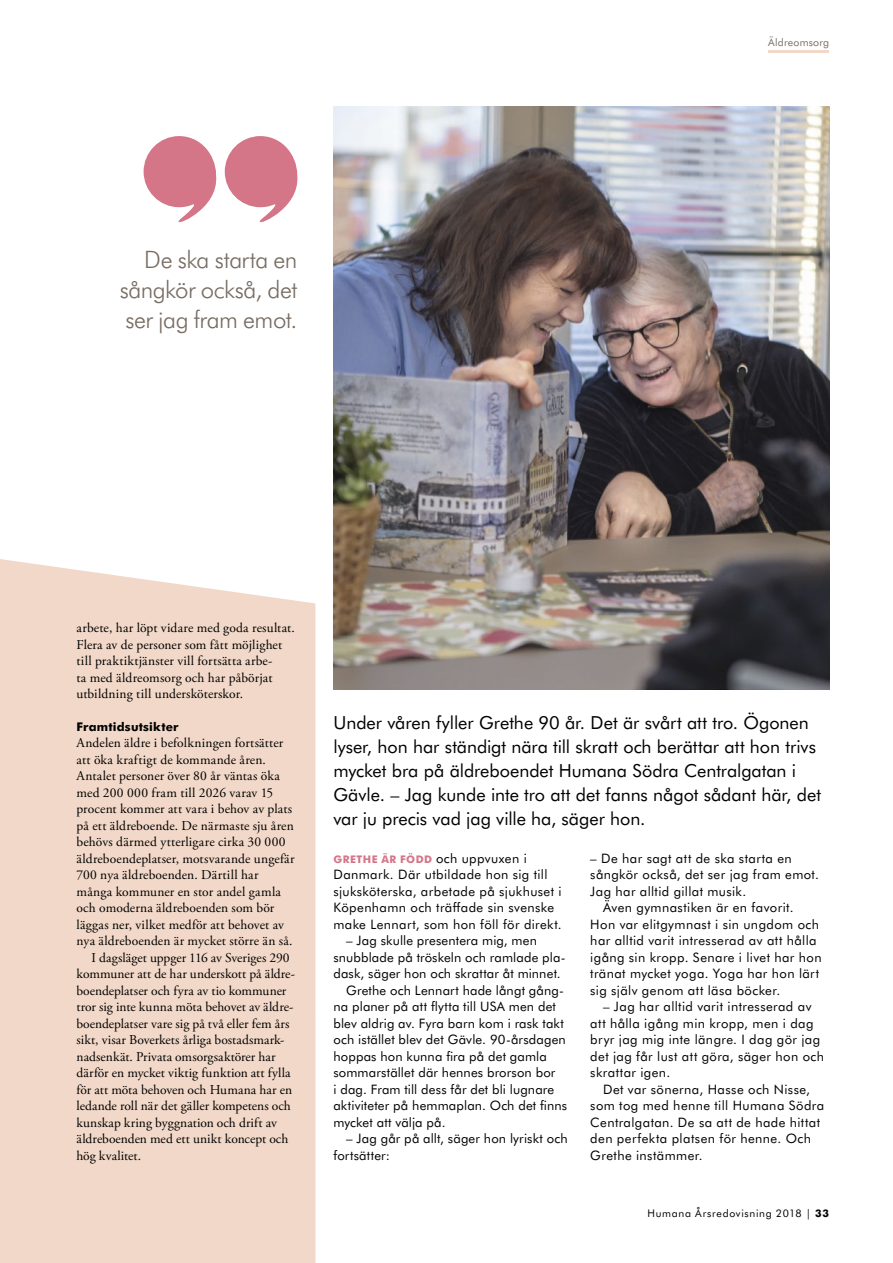
<style>
.page{position:relative;width:893px;height:1263px;background:#fff}
.page>*{position:absolute;margin:0;border:0;box-sizing:border-box;transform-origin:0 0}
.t1{font:300 24px/30px "Futura BT";letter-spacing:-.02em;color:#776d63;text-align:justify}
.t2{font:18px/24px "Futura BT";letter-spacing:-.005em;color:#000}
.t3{font:13.5px/16.5px "Adobe Garamond Pro";letter-spacing:.005em;color:#000}
.t4{font:13.05px/16.5px "Futura BT";letter-spacing:.025em;color:#000}
.t5{font:13.05px "Futura BT";letter-spacing:.005em;color:#000}
.t6{font:800 12px "Futura BT";letter-spacing:.015em;color:#000}
.t7{font:10.5px "Futura BT";letter-spacing:.065em;color:#000}
.t8{font:800 10.5px "Futura BT";letter-spacing:.05em;color:#d47688}
.t9{font:10.5px "Futura BT";letter-spacing:.015em;color:#786d66}
.s1{font-weight:400;font-size:13.05px;color:#000}
.s2{font-weight:800}
</style>
<div class="page">
<div style="left:0;top:559px;width:315px;height:704px;background:#f2d8c8"></div>
<svg style="left:143px;top:136px;width:74px;height:87px"></svg>
<svg style="left:225px;top:136px;width:73px;height:87px"></svg>
<img style="left:333px;top:106px;width:496px;height:583px">
<hr style="left:768px;top:50px;width:61px;height:3px;background:#f2d8c8">
<h1 class="t1" style="left:120px;top:244px;width:179px;text-indent:24px">De ska starta en sångkör också, det ser jag fram emot.</h1>
<p class="t9" style="left:768px;top:36px;width:62px">Äldreomsorg</p>
<p class="t3" style="left:77px;top:620px;width:220px">arbete, har löpt vidare med goda resultat.<br>Flera av de personer som fått möjlighet till praktiktjänster vill fortsätta arbe-<br>ta med äldreomsorg och har påbörjat utbildning till undersköterskor.</p>
<p class="t6" style="left:77px;top:719px;width:104px">Framtidsutsikter</p>
<p class="t3" style="left:77px;top:735px;width:208px">Andelen äldre i befolkningen fortsätter</p>
<p class="t3" style="left:77px;top:751px;width:191px">att öka kraftigt de kommande åren.</p>
<p class="t3" style="left:77px;top:768px;width:205px">Antalet personer över 80 år väntas öka</p>
<p class="t3" style="left:77px;top:784px;width:198px">med 200 000 fram till 2026 varav 15</p>
<p class="t3" style="left:77px;top:801px;width:217px">procent kommer att vara i behov av plats</p>
<p class="t3" style="left:77px;top:817px;width:219px">på ett äldreboende. De närmaste sju åren</p>
<p class="t3" style="left:77px;top:834px;width:211px">behövs därmed ytterligare cirka 30 000</p>
<p class="t3" style="left:77px;top:850px;width:220px">äldreboendeplatser, motsvarande ungefär</p>
<p class="t3" style="left:77px;top:867px;width:184px">700 nya äldreboenden. Därtill har</p>
<p class="t3" style="left:77px;top:883px;width:206px">många kommuner en stor andel gamla</p>
<p class="t3" style="left:77px;top:900px;width:199px">och omoderna äldreboenden som bör</p>
<p class="t3" style="left:77px;top:916px;width:209px">läggas ner, vilket medför att behovet av</p>
<p class="t3" style="left:77px;top:933px;width:217px">nya äldreboenden är mycket större än så.</p>
<p class="t3" style="left:91px;top:949px;width:200px">I dagsläget uppger 116 av Sveriges 290</p>
<p class="t3" style="left:77px;top:966px;width:220px">kommuner att de har underskott på äldre-</p>
<p class="t3" style="left:77px;top:982px;width:211px">boendeplatser och fyra av tio kommuner</p>
<p class="t3" style="left:77px;top:999px;width:218px">tror sig inte kunna möta behovet av äldre-</p>
<p class="t3" style="left:77px;top:1015px;width:214px">boendeplatser vare sig på två eller fem års</p>
<p class="t3" style="left:77px;top:1032px;width:209px">sikt, visar Boverkets årliga bostadsmark-</p>
<p class="t3" style="left:77px;top:1048px;width:201px">nadsenkät. Privata omsorgsaktörer har</p>
<p class="t3" style="left:77px;top:1065px;width:216px">därför en mycket viktig funktion att fylla</p>
<p class="t3" style="left:77px;top:1081px;width:217px">för att möta behoven och Humana har en</p>
<p class="t3" style="left:77px;top:1098px;width:216px">ledande roll när det gäller kompetens och</p>
<p class="t3" style="left:77px;top:1114px;width:202px">kunskap kring byggnation och drift av</p>
<p class="t3" style="left:77px;top:1131px;width:213px">äldreboenden med ett unikt koncept och</p>
<p class="t3" style="left:77px;top:1147px;width:66px">hög kvalitet.</p>
<p class="t2" style="left:333px;top:711px;width:489px">Under våren fyller Grethe 90 år. Det är svårt att tro. Ögonen lyser, hon har ständigt nära till skratt och berättar att hon trivs mycket bra på äldreboendet Humana Södra Centralgatan i Gävle. – Jag kunde inte tro att det fanns något sådant här, det var ju precis vad jag ville ha, säger hon.</p>
<p class="t8" style="left:333px;top:852px;width:195px">GRETHE ÄR FÖDD <span class="s1">och uppvuxen i</span></p>
<p class="t4" style="left:333px;top:866px;width:230px">Danmark. Där utbildade hon sig till sjuksköterska, arbetade på sjukhuset i Köpenhamn och träffade sin svenske make Lennart, som hon föll för direkt.</p>
<p class="t4" style="left:346px;top:932px;width:192px">– Jag skulle presentera mig, men</p>
<p class="t4" style="left:333px;top:948px;width:234px">snubblade på tröskeln och ramlade pla-</p>
<p class="t4" style="left:333px;top:965px;width:229px">dask, säger hon och skrattar åt minnet.</p>
<p class="t4" style="left:346px;top:981px;width:219px">Grethe och Lennart hade långt gång-</p>
<p class="t4" style="left:333px;top:998px;width:224px">na planer på att flytta till USA men det</p>
<p class="t4" style="left:333px;top:1014px;width:232px">blev aldrig av. Fyra barn kom i rask takt</p>
<p class="t4" style="left:333px;top:1031px;width:234px">och istället blev det Gävle. 90-årsdagen</p>
<p class="t4" style="left:333px;top:1047px;width:215px">hoppas hon kunna fira på det gamla</p>
<p class="t4" style="left:333px;top:1064px;width:224px">sommarstället där hennes brorson bor</p>
<p class="t4" style="left:333px;top:1080px;width:222px">i dag. Fram till dess får det bli lugnare</p>
<p class="t4" style="left:333px;top:1097px;width:235px">aktiviteter på hemmaplan. Och det finns</p>
<p class="t5" style="left:333px;top:1113px;width:114px">mycket att välja på.</p>
<p class="t4" style="left:333px;top:1130px;width:236px;text-indent:13px">– Jag går på allt, säger hon lyriskt och fortsätter:</p>
<p class="t4" style="left:590px;top:849px;width:203px">– De har sagt att de ska starta en</p>
<p class="t4" style="left:590px;top:866px;width:230px">sångkör också, det ser jag fram emot.</p>
<p class="t4" style="left:590px;top:882px;width:157px">Jag har alltid gillat musik.</p>
<p class="t4" style="left:603px;top:899px;width:192px">Även gymnastiken är en favorit.</p>
<p class="t4" style="left:590px;top:915px;width:230px">Hon var elitgymnast i sin ungdom och</p>
<p class="t4" style="left:590px;top:932px;width:228px">har alltid varit intresserad av att hålla</p>
<p class="t4" style="left:590px;top:948px;width:233px">igång sin kropp. Senare i livet har hon</p>
<p class="t4" style="left:590px;top:965px;width:230px">tränat mycket yoga. Yoga har hon lärt</p>
<p class="t4" style="left:590px;top:981px;width:192px">sig själv genom att läsa böcker.</p>
<p class="t4" style="left:590px;top:998px;width:235px;text-indent:13px">– Jag har alltid varit intresserad av att hålla igång min kropp, men i dag bryr jag mig inte längre. I dag gör jag det jag får lust att göra, säger hon och skrattar igen.</p>
<p class="t4" style="left:590px;top:1080px;width:235px;text-indent:13px">Det var sönerna, Hasse och Nisse, som tog med henne till Humana Södra<br>Centralgatan. De sa att de hade hittat den perfekta platsen för henne. Och<br>Grethe instämmer.</p>
<p class="t7" style="left:647px;top:1207px;width:183px">Humana Årsredovisning 2018 | <span class="s2">33</span></p>
</div>
